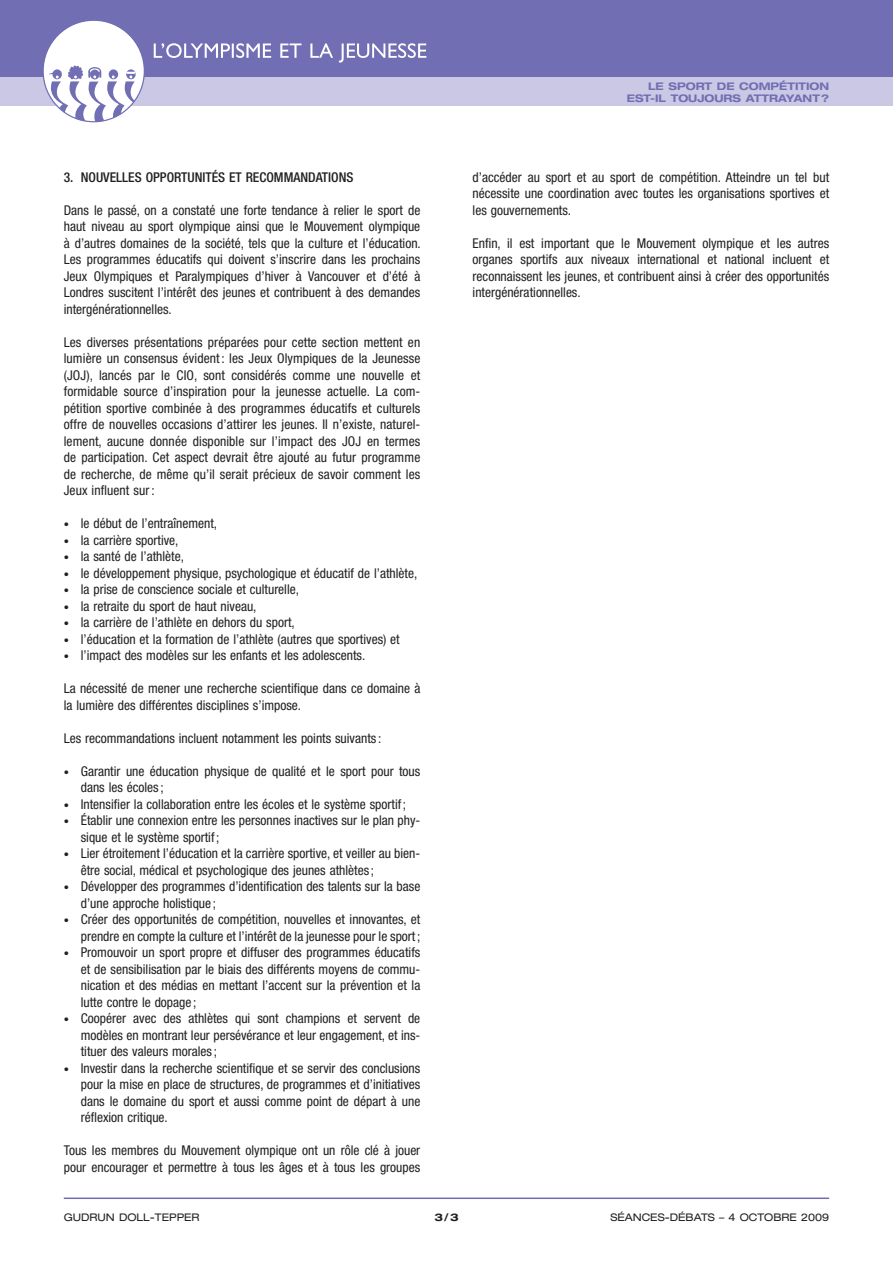
<style>
.page{position:relative;width:893px;height:1263px;background:#fff}
.page>*{position:absolute;margin:0;border:0;box-sizing:border-box;transform-origin:0 0}
.t1{font:condensed 13.5px/16.5px "Helvetica Neue";color:#231f20;text-align:justify}
.t2{font:500 condensed 13.5px "Helvetica Neue";color:#231f20}
.t3{font:expanded 10.5px "Helvetica Neue";color:#231f20}
.t4{font:700 expanded 10.5px "Helvetica Neue";color:#716eb3}
.t5{font:700 expanded 10.5px "Helvetica Neue";color:#231f20}
.s1{font-size:10.5px}
</style>
<div class="page">
<div style="left:0;top:0;width:893px;height:77px;background:#716eb3"></div>
<div style="left:0;top:77px;width:893px;height:29px;background:#cac8e4"></div>
<svg style="left:154px;top:43px;width:272px;height:20px"></svg>
<div style="left:43px;top:20px;width:101px;height:102px;background:#fff;border-radius:50%"></div>
<svg style="left:47px;top:66px;width:95px;height:56px"></svg>
<hr style="left:64px;top:1197px;width:765px;height:2px;background:#716eb3">
<p class="t2" style="left:64px;top:169px;width:291px">3. NOUVELLES OPPORTUNITÉS ET RECO MMANDATIO NS</p>
<p class="t1" style="left:64px;top:201px;width:359px">Dans le passé, on a constaté une forte tendance à relier le sport de haut niveau au sport olympique ainsi que le Mouvement olympique à d’autres domaines de la société, tels que la culture et l’éducation.<br>Les programmes éducatifs qui doivent s’inscrire dans les prochains Jeux Olympiques et Paralympiques d’hiver à Vancouver et d’été à Londres suscitent l’intérêt des jeunes et contribuent à des demandes intergénérationnelles.</p>
<p class="t1" style="left:64px;top:333px;width:358px">Les diverses présentations préparées pour cette section mettent en lumière un consensus évident : les Jeux Olympiques de la Jeunesse (JOJ), lancés par le CIO , sont considérés comme une nouvelle et formidable source d’inspiration pour la jeunesse actuelle. La com&shy;pétition sportive combinée à des programmes éducatifs et culturels offre de nouvelles occasions d’attirer les jeunes. Il n’existe, naturel&shy;lement, aucune donnée disponible sur l’impact des JOJ en termes de participation. Cet aspect devrait être ajouté au futur programme de recherche, de même qu’il serait précieux de savoir comment les Jeux influent sur:</p>
<p class="t1" style="left:64px;top:515px;width:155px"><span class="s1">•</span> le début de l’entraînement,</p>
<p class="t1" style="left:64px;top:531px;width:116px"><span class="s1">•</span> la carrière sportive,</p>
<p class="t1" style="left:64px;top:548px;width:122px"><span class="s1">•</span> la santé de l’athlète,</p>
<p class="t1" style="left:64px;top:564px;width:355px"><span class="s1">•</span> le développement physique, psychologique et éducatif de l’athlète,</p>
<p class="t1" style="left:64px;top:581px;width:237px"><span class="s1">•</span> la prise de conscience sociale et culturelle,</p>
<p class="t1" style="left:64px;top:597px;width:194px"><span class="s1">•</span> la retraite du sport de haut niveau,</p>
<p class="t1" style="left:64px;top:614px;width:232px"><span class="s1">•</span> la carrière de l’athlète en dehors du sport,</p>
<p class="t1" style="left:64px;top:630px;width:337px"><span class="s1">•</span> l’éducation et la formation de l’athlète (autres que sportives) et</p>
<p class="t1" style="left:64px;top:647px;width:303px"><span class="s1">•</span> l’impact des modèles sur les enfants et les adolescents.</p>
<p class="t1" style="left:64px;top:680px;width:358px">La nécessité de mener une recherche scientifique dans ce domaine à la lumière des différentes disciplines s’impose.</p>
<p class="t1" style="left:64px;top:729px;width:319px">Les recommandations incluent notamment les points suivants :</p>
<p class="t1" style="left:81px;top:762px;width:341px;text-indent:-17px"><span class="s1">•</span> Garantir une éducation physique de qualité et le sport pour tous dans les écoles ;</p>
<p class="t1" style="left:64px;top:795px;width:344px"><span class="s1">•</span> Intensifier la collaboration entre les écoles et le système sportif;</p>
<p class="t1" style="left:81px;top:812px;width:341px;text-indent:-17px"><span class="s1">•</span> Établir une connexion entre les personnes inactives sur le plan phy&shy;sique et le système sportif;</p>
<p class="t1" style="left:81px;top:845px;width:341px;text-indent:-17px"><span class="s1">•</span> Lier étroitement l’éducation et la carrière sportive, et veiller au bien&shy;être social, médical et psychologique des jeunes athlètes ;</p>
<p class="t1" style="left:81px;top:878px;width:341px;text-indent:-17px"><span class="s1">•</span> Développer des programmes d’identification des talents sur la base d’une approche holistique ;</p>
<p class="t1" style="left:64px;top:911px;width:358px;text-align:right"><span class="s1">•</span> Créer des opportunités de compétition, nouvelles et innovantes, et prendre en compte la culture et l’intérêt de la jeunesse pour le sport;</p>
<p class="t1" style="left:81px;top:944px;width:341px;text-indent:-17px"><span class="s1">•</span> Promouvoir un sport propre et diffuser des programmes éducatifs et de sensibilisation par le biais des différents moyens de commu&shy;nication et des médias en mettant l’accent sur la prévention et la lutte contre le dopage ;</p>
<p class="t1" style="left:81px;top:1010px;width:341px;text-indent:-17px"><span class="s1">•</span> Coopérer avec des athlètes qui sont champions et servent de modèles en montrant leur persévérance et leur engagement, et ins&shy;tituer des valeurs morales ;</p>
<p class="t1" style="left:81px;top:1059px;width:341px;text-indent:-17px"><span class="s1">•</span> Investir dans la recherche scientifique et se servir des conclusions pour la mise en place de structures, de programmes et d’initiatives dans le domaine du sport et aussi comme point de départ à une réflexion critique.</p>
<p class="t1" style="left:64px;top:1142px;width:358px">Tous les membres du Mouvement olympique ont un rôle clé à jouer pour encourager et permettre à tous les âges et à tous les groupes</p>
<p class="t4" style="left:648px;top:80px;width:31px">LE SPOR</p>
<p class="t4" style="left:705px;top:80px;width:22px">T DE</p>
<p class="t4" style="left:739px;top:80px;width:11px">COMP</p>
<p class="t4" style="left:779px;top:80px;width:51px">ÉTITION</p>
<p class="t4" style="left:627px;top:92px;width:61px">EST-IL TOUJOURSA</p>
<p class="t4" style="left:754px;top:92px;width:25px">TTRAYA</p>
<p class="t4" style="left:803px;top:92px;width:28px">NT?</p>
<p class="t1" style="left:473px;top:168px;width:358px">d’accéder au sport et au sport de compétition. Atteindre un tel but nécessite une coordination avec toutes les organisations sportives et les gouvernements.</p>
<p class="t1" style="left:473px;top:234px;width:358px">Enfin, il est important que le Mouvement olympique et les autres organes sportifs aux niveaux international et national incluent et reconnaissent les jeunes, et contribuent ainsi à créer des opportunités intergénérationnelles.</p>
<p class="t3" style="left:64px;top:1211px;width:72px">GUDRUN DOLL</p>
<p class="t3" style="left:150px;top:1211px;width:51px">-TEPPER</p>
<p class="t5" style="left:434px;top:1211px;width:26px">3/3</p>
<p class="t3" style="left:610px;top:1211px;width:24px">SÉANCES</p>
<p class="t3" style="left:665px;top:1211px;width:166px">-DÉBATS – 4 OCTOBRE 2009</p>
</div>
